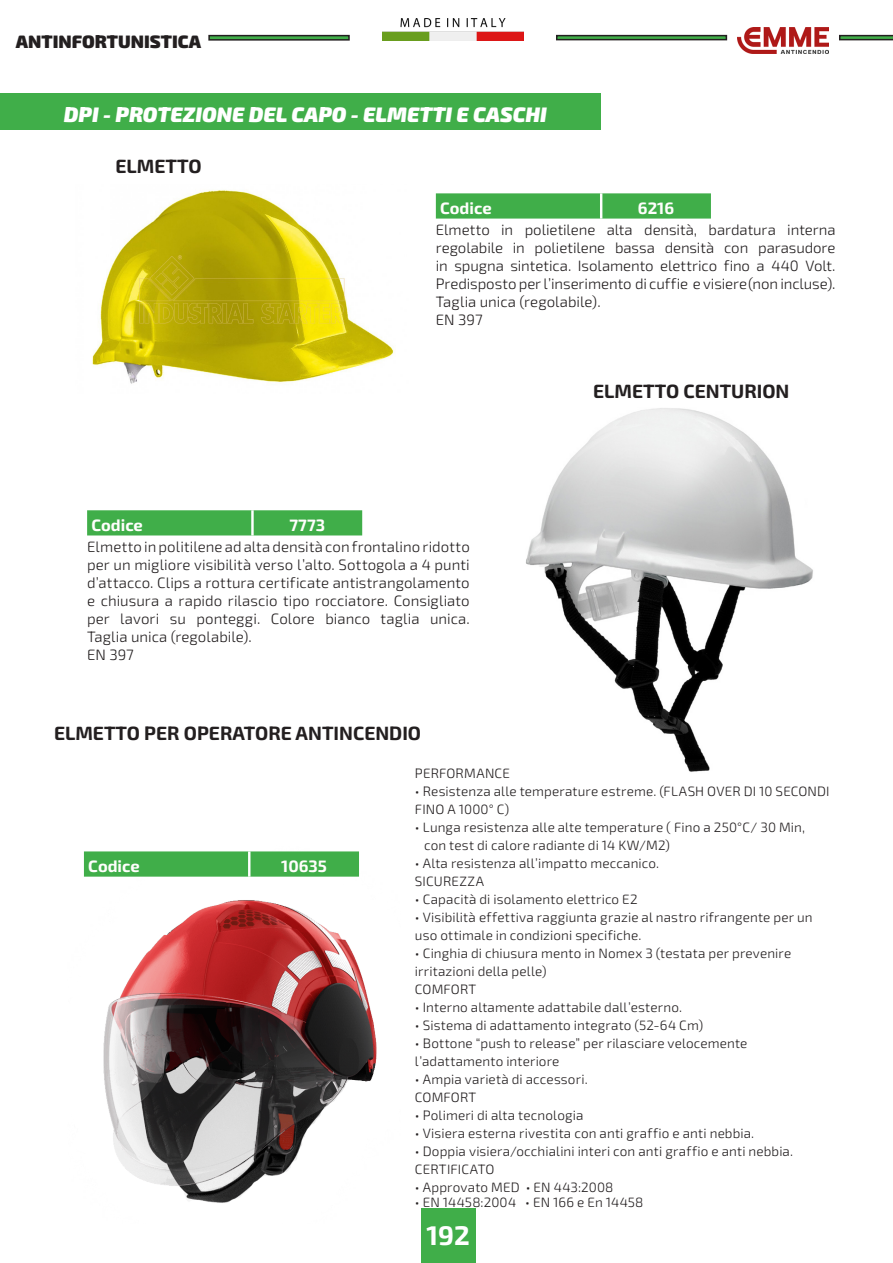
<style>
.page{position:relative;width:893px;height:1263px;background:#fff}
.page>*{position:absolute;margin:0;border:0;box-sizing:border-box;transform-origin:0 0}
.t1{font:700 27px "Exo 2";color:#fff}
.t2{font:italic 900 21px "Exo 2";color:#fff}
.t3{font:700 19.2px "Exo 2";color:#231f20}
.t4{font:900 18px "Exo 2";color:#231f20}
.t5{font:700 16.5px "Exo 2";color:#fffefc}
.Tabella_up{font:300 15px/18px "Exo 2";color:#231f20;text-align:justify}
.Tabella_up-2{font:300 13.5px/18px "Exo 2";letter-spacing:.01em;color:#231f20}
</style>
<div class="page">
<div style="left:421px;top:1209px;width:54px;height:54px;background:#40ae49"></div>
<div style="left:208px;top:35px;width:142px;height:6px;border:2px solid #231f20"></div>
<div style="left:556px;top:35px;width:171px;height:5px;border:2px solid #231f20"></div>
<svg style="left:839px;top:35px;width:54px;height:5px"></svg>
<img style="left:382px;top:19px;width:142px;height:22px">
<img style="left:738px;top:27px;width:90px;height:27px">
<div style="left:0;top:94px;width:601px;height:36px;background:#40ae49"></div>
<hr style="left:892px;top:94px;width:1px;height:36px;background:#40ae49">
<img style="left:92px;top:190px;width:303px;height:194px">
<img style="left:83px;top:852px;width:294px;height:351px">
<img style="left:526px;top:408px;width:287px;height:364px">
<svg style="left:436px;top:193px;width:275px;height:26px;background:#46b04e"></svg>
<hr style="left:600px;top:193px;width:2px;height:26px;background:#fff">
<svg style="left:84px;top:851px;width:275px;height:26px;background:#46b04e"></svg>
<hr style="left:248px;top:851px;width:2px;height:26px;background:#fff">
<div style="left:87px;top:510px;width:275px;height:25px;background:#40ae49"></div>
<hr style="left:251px;top:510px;width:3px;height:25px;background:#fff">
<h3 class="t4" style="left:16px;top:29px;width:187px">ANTINFORTUNISTICA</h3>
<p class="t2" style="left:64px;top:100px;width:485px">DPI - PROTEZIONE DEL CAPO - ELMETTI E CASCHI</p>
<p class="t3" style="left:116px;top:153px;width:88px">ELMETTO</p>
<p class="t5" style="left:440px;top:197px;width:53px">Codice</p>
<p class="t5" style="left:638px;top:197px;width:38px">6216</p>
<p class="Tabella_up" style="left:436px;top:221px;width:401px">Elmetto in polietilene alta densità, bardatura interna regolabile in polietilene bassa densità con parasudore in spugna sintetica. Isolamento elettrico fino a 440 Volt.</p>
<p class="Tabella_up" style="left:436px;top:275px;width:401px">Predisposto per l’inserimento di cuffie e visiere (non incluse).</p>
<p class="Tabella_up" style="left:436px;top:293px;width:166px">Taglia unica (regolabile).</p>
<p class="Tabella_up" style="left:436px;top:311px;width:48px">EN 397</p>
<p class="t5" style="left:91px;top:514px;width:53px">Codice</p>
<p class="t5" style="left:290px;top:514px;width:37px">7773</p>
<p class="Tabella_up" style="left:87px;top:538px;width:384px">Elmetto in politilene ad alta densità con frontalino ridotto per un migliore visibilità verso l’alto. Sottogola a 4 punti d’attacco. Clips a rottura certificate antistrangolamento e chiusura a rapido rilascio tipo rocciatore. Consigliato per lavori su ponteggi. Colore bianco taglia unica.</p>
<p class="Tabella_up" style="left:87px;top:628px;width:166px">Taglia unica (regolabile).</p>
<p class="Tabella_up" style="left:87px;top:646px;width:48px">EN 397</p>
<p class="t3" style="left:54px;top:720px;width:369px">ELMETTO PER OPERATORE ANTINCENDIO</p>
<p class="t3" style="left:593px;top:378px;width:198px">ELMETTO CENTURION</p>
<p class="t5" style="left:88px;top:855px;width:53px">Codice</p>
<p class="t5" style="left:281px;top:855px;width:47px">10635</p>
<p class="Tabella_up-2" style="left:415px;top:764px;width:97px">PERFORMANCE</p>
<p class="Tabella_up-2" style="left:415px;top:782px;width:416px">• Resistenza alle temperature estreme. (FLASH OVER DI 10 SECONDI<br>FINO A 1000° C)</p>
<p class="Tabella_up-2" style="left:415px;top:818px;width:392px">• Lunga resistenza alle alte temperature ( Fino a 250°C/ 30 Min,</p>
<p class="Tabella_up-2" style="left:424px;top:836px;width:247px">con test di calore radiante di 14 KW/M2)</p>
<p class="Tabella_up-2" style="left:415px;top:854px;width:246px">• Alta resistenza all’impatto meccanico.</p>
<p class="Tabella_up-2" style="left:415px;top:872px;width:71px">SICUREZZA</p>
<p class="Tabella_up-2" style="left:415px;top:890px;width:224px">• Capacità di isolamento elettrico E2</p>
<p class="Tabella_up-2" style="left:415px;top:908px;width:399px">• Visibilità effettiva raggiunta grazie al nastro rifrangente per un uso ottimale in condizioni specifiche.</p>
<p class="Tabella_up-2" style="left:415px;top:944px;width:378px">• Cinghia di chiusura mento in Nomex 3 (testata per prevenire irritazioni della pelle)</p>
<p class="Tabella_up-2" style="left:415px;top:980px;width:63px">COMFORT</p>
<p class="Tabella_up-2" style="left:415px;top:998px;width:269px">• Interno altamente adattabile dall’esterno.</p>
<p class="Tabella_up-2" style="left:415px;top:1016px;width:290px">• Sistema di adattamento integrato (52-64 Cm)</p>
<p class="Tabella_up-2" style="left:415px;top:1034px;width:334px">• Bottone “push to release” per rilasciare velocemente l’adattamento interiore</p>
<p class="Tabella_up-2" style="left:415px;top:1070px;width:174px">• Ampia varietà di accessori.</p>
<p class="Tabella_up-2" style="left:415px;top:1088px;width:63px">COMFORT</p>
<p class="Tabella_up-2" style="left:415px;top:1106px;width:170px">• Polimeri di alta tecnologia</p>
<p class="Tabella_up-2" style="left:415px;top:1124px;width:341px">• Visiera esterna rivestita con anti graffio e anti nebbia.</p>
<p class="Tabella_up-2" style="left:415px;top:1142px;width:380px">• Doppia visiera/occhialini interi con anti graffio e anti nebbia.</p>
<p class="Tabella_up-2" style="left:415px;top:1160px;width:81px">CERTIFICATO</p>
<p class="Tabella_up-2" style="left:415px;top:1178px;width:200px">• Approvato MED • EN 443:2008</p>
<p class="Tabella_up-2" style="left:415px;top:1193px;width:230px">• EN 14458:2004 • EN 166 e En 14458</p>
<h1 class="t1" style="left:426px;top:1216px;width:45px">192</h1>
</div>
